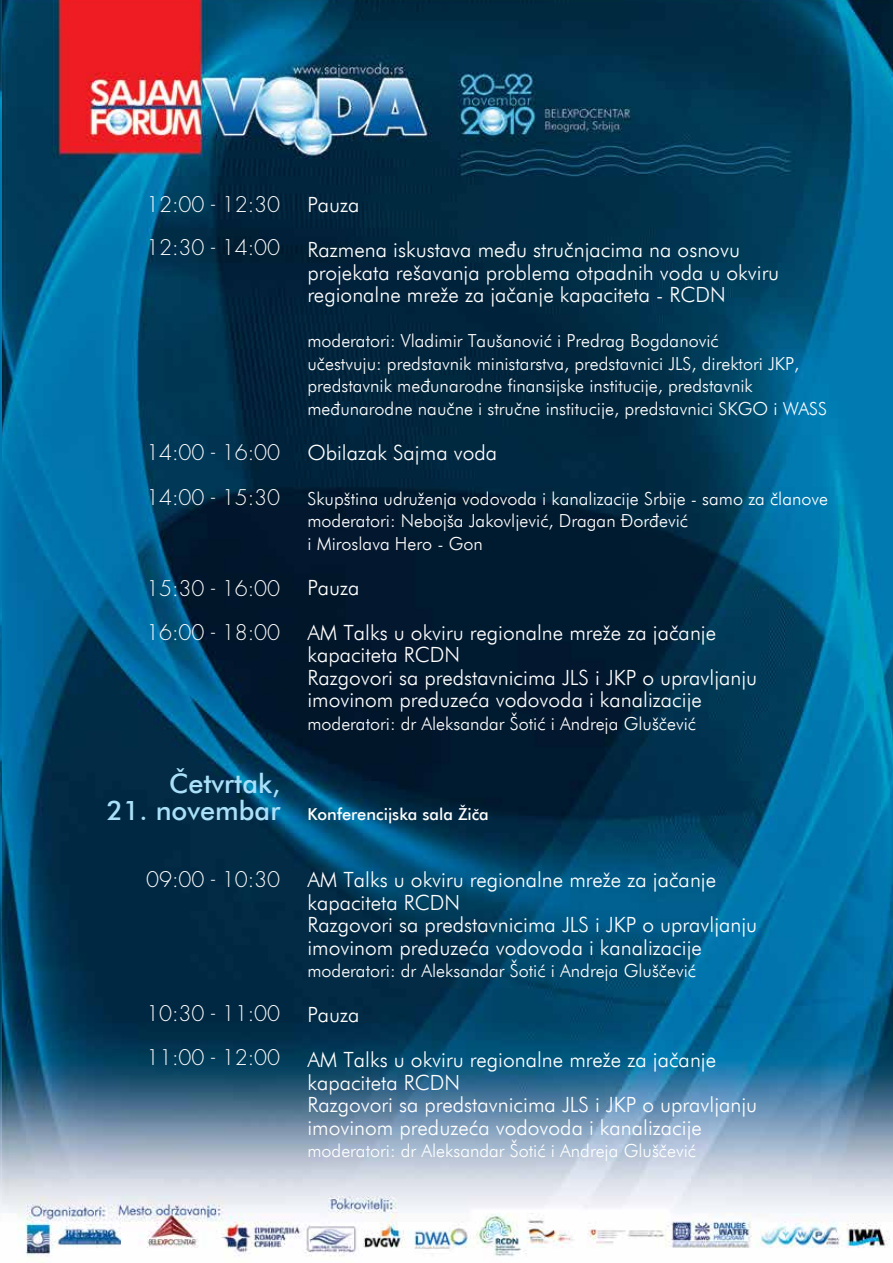
<style>
.page{position:relative;width:893px;height:1263px;background:#fff}
.page>*{position:absolute;margin:0;border:0;box-sizing:border-box;transform-origin:0 0}
.t1{font:500 27px "Futura BT";color:#aae0f9}
.t2{font:300 21px/22.5px "Futura BT";color:#fff}
.t3{font:300 21px/44px "Futura";color:#fff}
.t4{font:300 18px/22.5px "Futura BT";color:#fff}
.t5{font:500 16.5px "Futura BT";color:#fff}
</style>
<div class="page">
<img style="left:0;top:0;width:893px;height:1263px">
<p class="t3" style="left:146px;top:183px;width:136px">12:00 - 12:30</p>
<p class="t3" style="left:146px;top:225px;width:136px">12:30 - 14:00</p>
<p class="t3" style="left:146px;top:431px;width:136px">14:00 - 16:00</p>
<p class="t3" style="left:146px;top:475px;width:136px">14:00 - 15:30</p>
<p class="t3" style="left:146px;top:566px;width:136px">15:30 - 16:00</p>
<p class="t3" style="left:146px;top:611px;width:136px">16:00 - 18:00</p>
<p class="t1" style="left:169px;top:767px;width:113px">Četvrtak,</p>
<p class="t1" style="left:107px;top:794px;width:175px">21. novembar</p>
<p class="t3" style="left:146px;top:857px;width:136px">09:00 - 10:30</p>
<p class="t3" style="left:146px;top:992px;width:136px">10:30 - 11:00<br>11:00 - 12:00</p>
<p class="t2" style="left:307px;top:182px;width:434px;line-height:45px">Pauza<br>Razmena iskustava među stručnjacima na osnovu</p>
<p class="t2" style="left:307px;top:261px;width:473px">projekata re{avanja problema otpadnih voda u okviru regionalne mreže za jačanje kapaciteta - RCDN</p>
<p class="t4" style="left:307px;top:329px;width:521px">moderatori: Vladimir Tau{anović i Predrag Bogdanović<br>učestvuju: predstavnik ministarstva, predstavnici JLS, direktori JKP, predstavnik međunarodne finansijske institucije, predstavnik međunarodne naučne i stručne institucije, predstavnici SKGO i WASS</p>
<p class="t2" style="left:307px;top:441px;width:191px">Obilazak Sajma voda</p>
<p class="t4" style="left:307px;top:487px;width:522px">Skup{tina udruženja vodovoda i kanalizacije Srbije - samo za članove moderatori: Neboj{a Jakovljević, Dragan \orđević<br>i Miroslava Hero - Gon</p>
<p class="t2" style="left:307px;top:564px;width:410px;line-height:45px">Pauza<br>AM Talks u okviru regionalne mreže za jačanje</p>
<p class="t2" style="left:307px;top:643px;width:451px">kapaciteta RCDN<br>Razgovori sa predstavnicima JLS i JKP o upravljanju imovinom preduzeća vodovoda i kanalizacije</p>
<p class="t4" style="left:307px;top:712px;width:390px">moderatori: dr Aleksandar [otić i Andreja Glu{čević</p>
<p class="t5" style="left:307px;top:804px;width:183px">Konferencijska sala Žiča</p>
<p class="t2" style="left:307px;top:868px;width:451px">AM Talks u okviru regionalne mreže za jačanje kapaciteta RCDN<br>Razgovori sa predstavnicima JLS i JKP o upravljanju imovinom preduzeća vodovoda i kanalizacije</p>
<p class="t4" style="left:307px;top:959px;width:390px">moderatori: dr Aleksandar [otić i Andreja Glu{čević</p>
<p class="t2" style="left:307px;top:992px;width:410px;line-height:45px">Pauza<br>AM Talks u okviru regionalne mreže za jačanje</p>
<p class="t2" style="left:307px;top:1071px;width:451px">kapaciteta RCDN<br>Razgovori sa predstavnicima JLS i JKP o upravljanju imovinom preduzeća vodovoda i kanalizacije</p>
<p class="t4" style="left:307px;top:1139px;width:390px">moderatori: dr Aleksandar [otić i Andreja Glu{čević</p>
</div>
